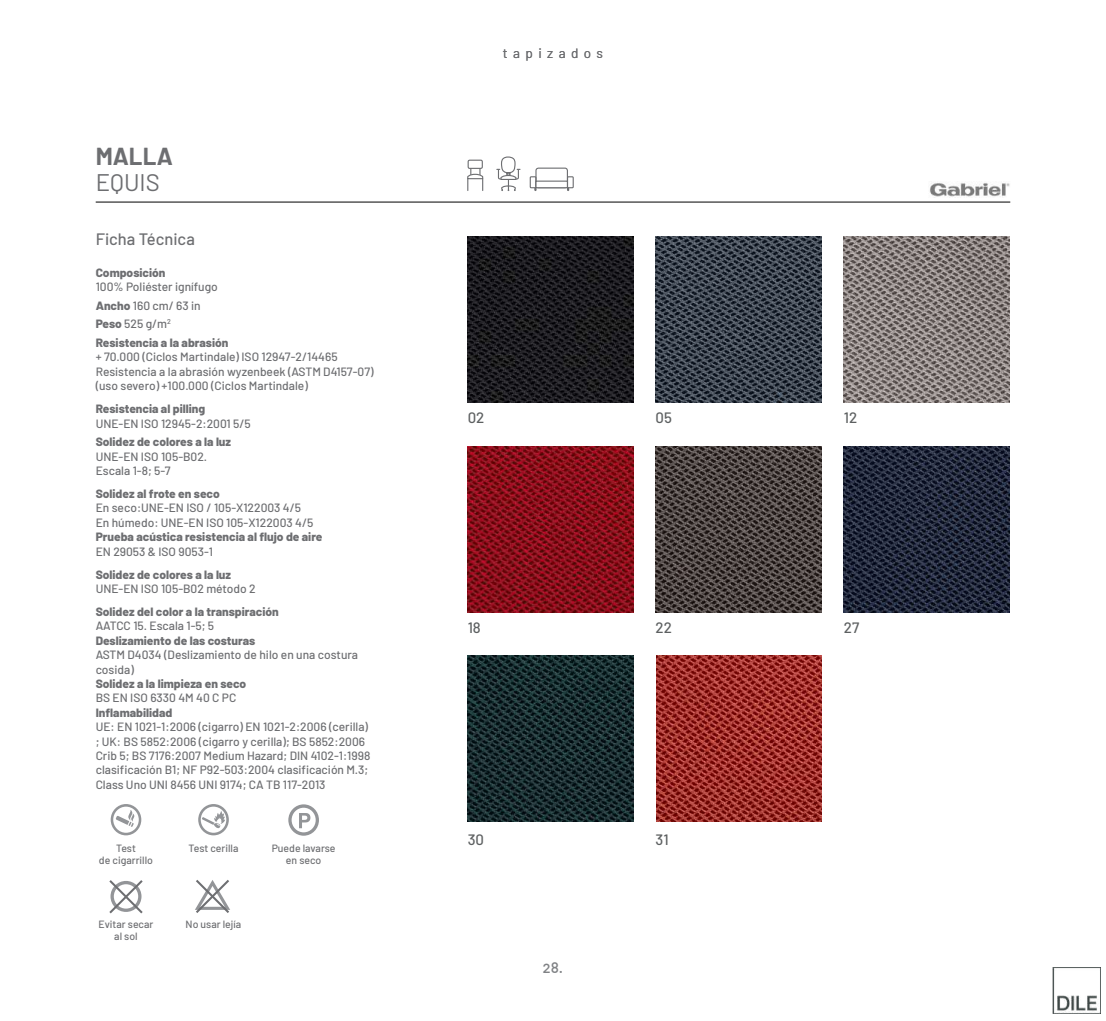
<style>
.page{position:relative;width:1106px;height:1021px;background:#fff}
.page>*{position:absolute;margin:0;border:0;box-sizing:border-box;transform-origin:0 0}
.t1{font:700 24px "Barlow";color:#6d6e71}
.t2{font:24px "Barlow";color:#6d6e71}
.t3{font:500 16.5px "Barlow";color:#6d6e71}
.t4{font:500 15px "Barlow";color:#5d6061}
.t5{font:15px "DIN Medium Alternate";color:#808285}
.t6{font:13.5px "Barlow";letter-spacing:.4em;color:#6d6e71}
.t7{font:500 12px/14.4px "Barlow";color:#6d6e71}
.t8{font:800 12px "Barlow";color:#6d6e71}
.t9{font:500 10.5px/12px "Barlow";color:#6d6e71;text-align:center}
.s1{font-weight:800}
</style>
<div class="page">
<svg style="left:195px;top:880px;width:35px;height:33px"></svg>
<svg style="left:111px;top:804px;width:30px;height:31px"></svg>
<svg style="left:288px;top:804px;width:31px;height:31px"></svg>
<svg style="left:198px;top:804px;width:31px;height:31px"></svg>
<svg style="left:109px;top:880px;width:34px;height:33px"></svg>
<hr style="left:96px;top:202px;width:914px;height:1px;background:#000">
<svg style="left:497px;top:156px;width:23px;height:35px"></svg>
<div style="left:535px;top:167px;width:33px;height:21px;border:1px solid #6d6e71;border-radius:3px"></div>
<div style="left:567px;top:176px;width:7px;height:12px;border:1px solid #6d6e71"></div>
<div style="left:529px;top:176px;width:7px;height:12px;border:1px solid #6d6e71"></div>
<div style="left:535px;top:180px;width:33px;height:8px;background:#fff;border:1px solid #6d6e71"></div>
<svg style="left:467px;top:169px;width:17px;height:21px"></svg>
<div style="left:467px;top:160px;width:16px;height:9px;border:1px solid #6d6e71"></div>
<img style="left:930px;top:183px;width:80px;height:15px">
<img style="left:467px;top:236px;width:166px;height:166px">
<img style="left:655px;top:236px;width:166px;height:166px">
<img style="left:844px;top:236px;width:165px;height:166px">
<img style="left:467px;top:446px;width:166px;height:166px">
<img style="left:655px;top:446px;width:166px;height:166px">
<img style="left:844px;top:446px;width:165px;height:166px">
<img style="left:467px;top:655px;width:166px;height:166px">
<img style="left:656px;top:655px;width:165px;height:166px">
<img style="left:1052px;top:967px;width:48px;height:46px">
<h1 class="t1" style="left:96px;top:139px;width:79px">MALLA</h1>
<h1 class="t2" style="left:96px;top:165px;width:66px">EQUIS</h1>
<h2 class="t3" style="left:96px;top:227px;width:101px">Ficha Técnica</h2>
<p class="t8" style="left:96px;top:263px;width:71px">Composición</p>
<p class="t7" style="left:96px;top:276px;width:134px;line-height:18.6px">100% Poliéster ignífugo<br><span class="s1">Ancho</span> 160 cm/ 63 in<br><span class="s1">Peso</span> 525 g/m<sup>2<br></sup><span class="s1">Resistencia a la abrasión</span></p>
<p class="t7" style="left:96px;top:349px;width:279px">+ 70.000 (Ciclos Martindale) ISO 12947-2/14465<br>Resistencia a la abrasión wyzenbeek (ASTM D4157-07) (uso severo) +100.000 (Ciclos Martindale)</p>
<p class="t8" style="left:96px;top:400px;width:111px">Resistencia al pilling</p>
<p class="t7" style="left:96px;top:415px;width:157px">UNE-EN ISO 12945-2:2001 5/5</p>
<p class="t8" style="left:96px;top:433px;width:137px">Solidez de colores a la luz</p>
<p class="t7" style="left:96px;top:448px;width:113px">UNE-EN ISO 105-B02.<br>Escala 1-8; 5-7</p>
<p class="t8" style="left:96px;top:484px;width:125px">Solidez al frote en seco</p>
<p class="t7" style="left:96px;top:500px;width:219px">En seco:UNE-EN ISO / 105-X122003 4/5<br>En húmedo: UNE-EN ISO 105-X122003 4/5</p>
<p class="t8" style="left:96px;top:528px;width:228px">Prueba acústica resistencia al flujo de aire</p>
<p class="t7" style="left:96px;top:543px;width:119px">EN 29053 &amp; ISO 9053-1</p>
<p class="t8" style="left:96px;top:565px;width:137px">Solidez de colores a la luz</p>
<p class="t7" style="left:96px;top:580px;width:161px">UNE-EN ISO 105-B02 método 2</p>
<p class="t8" style="left:96px;top:602px;width:184px">Solidez del color a la transpiración</p>
<p class="t7" style="left:96px;top:617px;width:120px">AATCC 15. Escala 1-5; 5</p>
<p class="t8" style="left:96px;top:631px;width:161px">Deslizamiento de las costuras</p>
<p class="t7" style="left:96px;top:646px;width:264px">ASTM D4034 (Deslizamiento de hilo en una costura cosida)</p>
<p class="t8" style="left:96px;top:674px;width:152px">Solidez a la limpieza en seco</p>
<p class="t7" style="left:96px;top:689px;width:142px">BS EN ISO 6330 4M 40 C PC</p>
<p class="t8" style="left:96px;top:703px;width:78px">Inflamabilidad</p>
<p class="t7" style="left:96px;top:718px;width:276px">UE: EN 1021-1:2006 (cigarro) EN 1021-2:2006 (cerilla) ; UK: BS 5852:2006 (cigarro y cerilla); BS 5852:2006<br>Crib 5; BS 7176:2007 Medium Hazard; DIN 4102-1:1998 clasificación B1; NF P92-503:2004 clasificación M.3; Class Uno UNI 8456 UNI 9174; CA TB 117-2013</p>
<p class="t9" style="left:99px;top:841px;width:56px">Test<br>de cigarrillo</p>
<p class="t9" style="left:188px;top:841px;width:51px">Test cerilla</p>
<p class="t9" style="left:98px;top:917px;width:56px">Evitar secar al sol</p>
<p class="t9" style="left:186px;top:917px;width:57px">No usar lejía</p>
<p class="t9" style="left:272px;top:841px;width:65px">Puede lavarse en seco</p>
<p class="t6" style="left:503px;top:43px;width:102px">tapizados</p>
<p class="t4" style="left:467px;top:406px;width:18px">02</p>
<p class="t4" style="left:655px;top:406px;width:18px">05</p>
<p class="t4" style="left:467px;top:616px;width:15px">18</p>
<p class="t4" style="left:655px;top:616px;width:18px">22</p>
<p class="t4" style="left:467px;top:828px;width:18px">30</p>
<p class="t4" style="left:655px;top:828px;width:15px">31</p>
<p class="t5" style="left:543px;top:958px;width:22px">28.</p>
<p class="t4" style="left:844px;top:406px;width:15px">12</p>
<p class="t4" style="left:844px;top:616px;width:17px">27</p>
</div>
